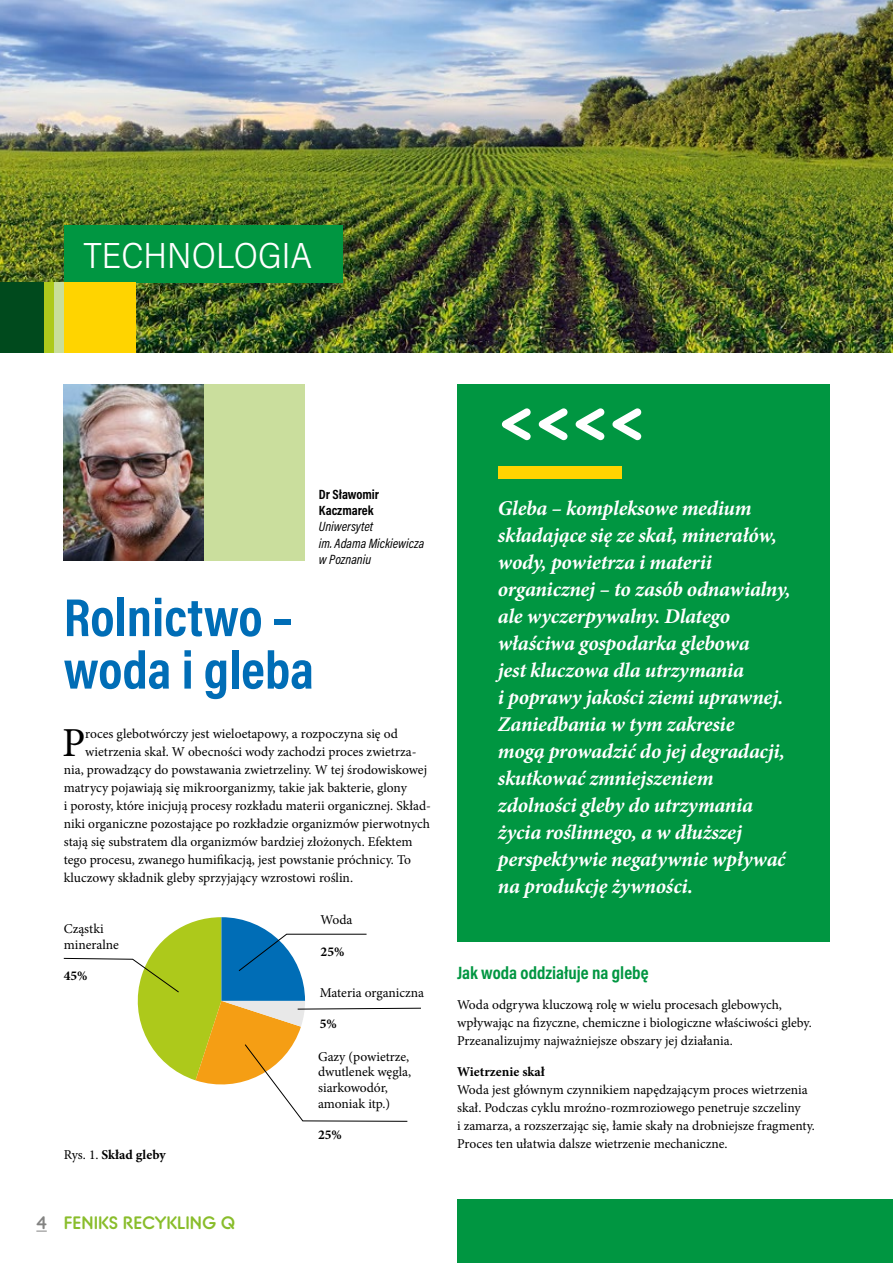
<style>
.page{position:relative;width:893px;height:1263px;background:#fff}
.page>*{position:absolute;margin:0;border:0;box-sizing:border-box;transform-origin:0 0}
.t1{font:700 54px/52.5px "Acumin Pro Cond";color:#006db6}
.t2{font:41.25px "Minion Pro";color:#000}
.t3{font:300 36.15px "Acumin Pro Semi Cond";letter-spacing:.005em;color:#fff}
.t4{font:italic 700 21px/27px "Minion Pro";letter-spacing:-.01em;color:#fff}
.t5{font:700 18px "Acumin Pro Cond";color:#009641}
.t6{font:700 18px "BC Alphapipe TSB";color:#89bd2b}
.t7{font:13.5px/18px "Minion Pro";color:#000}
.t8{font:700 13.5px "Minion Pro";color:#000}
.t9{font:italic 13.5px/16.2px "Acumin Pro Cond";color:#000}
.t10{font:700 13.5px/16.2px "Acumin Pro Cond";color:#000}
.s1{font-weight:400}
.s2{color:#838382}
</style>
<div class="page">
<img style="left:0;top:0;width:893px;height:352px">
<div style="left:64px;top:225px;width:278px;height:58px;background:#009641"></div>
<div style="left:64px;top:282px;width:72px;height:70px;background:#ffd400"></div>
<div style="left:0;top:282px;width:45px;height:71px;background:#004a1d"></div>
<div style="left:44px;top:282px;width:12px;height:71px;background:#adc91b"></div>
<div style="left:54px;top:282px;width:10px;height:71px;background:#c9de9b"></div>
<div style="left:64px;top:384px;width:241px;height:177px;background:#cade9d"></div>
<img style="left:64px;top:384px;width:139px;height:177px">
<div style="left:457px;top:1199px;width:436px;height:64px;background:#009641"></div>
<div style="left:457px;top:384px;width:372px;height:558px;background:#009641"></div>
<div style="left:498px;top:466px;width:123px;height:13px;background:#ffd400"></div>
<svg style="left:63px;top:917px;width:358px;height:205px"></svg>
<h3 class="t3" style="left:84px;top:231px;width:229px">TECHNOLOGIA</h3>
<p class="t10" style="left:319px;top:486px;width:62px">Dr Sławomir<br>Kaczmarek</p>
<p class="t9" style="left:319px;top:518px;width:107px">Uniwersytet<br>im. Adama Mickiewicza w Poznaniu</p>
<h1 class="t1" style="left:64px;top:590px;width:252px">Rolnictwo – woda i gleba</h1>
<h2 class="t2" style="left:62px;top:715px;width:25px">P</h2>
<p class="t7" style="left:85px;top:724px;width:314px">roces glebotwórczy jest wieloetapowy, a rozpoczyna się od</p>
<p class="t7" style="left:85px;top:742px;width:333px">wietrzenia skał. W obecności wody zachodzi proces zwietrza-</p>
<p class="t7" style="left:64px;top:760px;width:365px">nia, prowadzący do powstawania zwietrzeliny. W tej środowiskowej</p>
<p class="t7" style="left:64px;top:778px;width:345px">matrycy pojawiają się mikroorganizmy, takie jak bakterie, glony</p>
<p class="t7" style="left:64px;top:796px;width:369px">i porosty, które inicjują procesy rozkładu materii organicznej. Skład-</p>
<p class="t7" style="left:64px;top:814px;width:368px">niki organiczne pozostające po rozkładzie organizmów pierwotnych</p>
<p class="t7" style="left:64px;top:832px;width:350px">stają się substratem dla organizmów bardziej złożonych. Efektem</p>
<p class="t7" style="left:64px;top:850px;width:349px">tego procesu, zwanego humifikacją, jest powstanie próchnicy. To</p>
<p class="t7" style="left:64px;top:868px;width:291px">kluczowy składnik gleby sprzyjający wzrostowi roślin.</p>
<p class="t7" style="left:64px;top:921px;width:57px;line-height:15.8px">Cząstki mineralne</p>
<p class="t8" style="left:64px;top:966px;width:25px">45%</p>
<p class="t8" style="left:64px;top:1145px;width:103px"><span class="s1">Rys. 1.</span> Skład gleby</p>
<h3 class="t6" style="left:36px;top:1211px;width:200px"><span class="s2">4</span> FENIKS RECYKLING Q</h3>
<p class="t7" style="left:321px;top:911px;width:33px">Woda</p>
<p class="t8" style="left:321px;top:942px;width:25px">25%</p>
<p class="t7" style="left:320px;top:983px;width:106px">Materia organiczna</p>
<p class="t8" style="left:320px;top:1014px;width:19px">5%</p>
<p class="t7" style="left:318px;top:1048px;width:95px;line-height:15.8px">Gazy (powietrze, dwutlenek węgla, siarkowodór, amoniak itp.)</p>
<p class="t8" style="left:318px;top:1125px;width:25px">25%</p>
<p class="t4" style="left:498px;top:494px;width:294px">Gleba – kompleksowe medium składające się ze skał, minerałów, wody, powietrza i materii organicznej – to zasób odnawialny, ale wyczerpywalny. Dlatego właściwa gospodarka glebowa<br>jest kluczowa dla utrzymania<br>i poprawy jakości ziemi uprawnej.<br>Zaniedbania w tym zakresie<br>mogą prowadzić do jej degradacji, skutkować zmniejszeniem zdolności gleby do utrzymania życia roślinnego, a w dłuższej perspektywie negatywnie wpływać na produkcję żywności.</p>
<h3 class="t5" style="left:457px;top:960px;width:193px">Jak woda oddziałuje na glebę</h3>
<p class="t7" style="left:457px;top:996px;width:356px">Woda odgrywa kluczową rolę w wielu procesach glebowych, wpływając na fizyczne, chemiczne i biologiczne właściwości gleby.<br>Przeanalizujmy najważniejsze obszary jej działania.</p>
<p class="t8" style="left:457px;top:1062px;width:89px">Wietrzenie skał</p>
<p class="t7" style="left:457px;top:1081px;width:359px">Woda jest głównym czynnikiem napędzającym proces wietrzenia skał. Podczas cyklu mroźno-rozmroziowego penetruje szczeliny<br>i zamarza, a rozszerzając się, łamie skały na drobniejsze fragmenty.<br>Proces ten ułatwia dalsze wietrzenie mechaniczne.</p>
</div>
